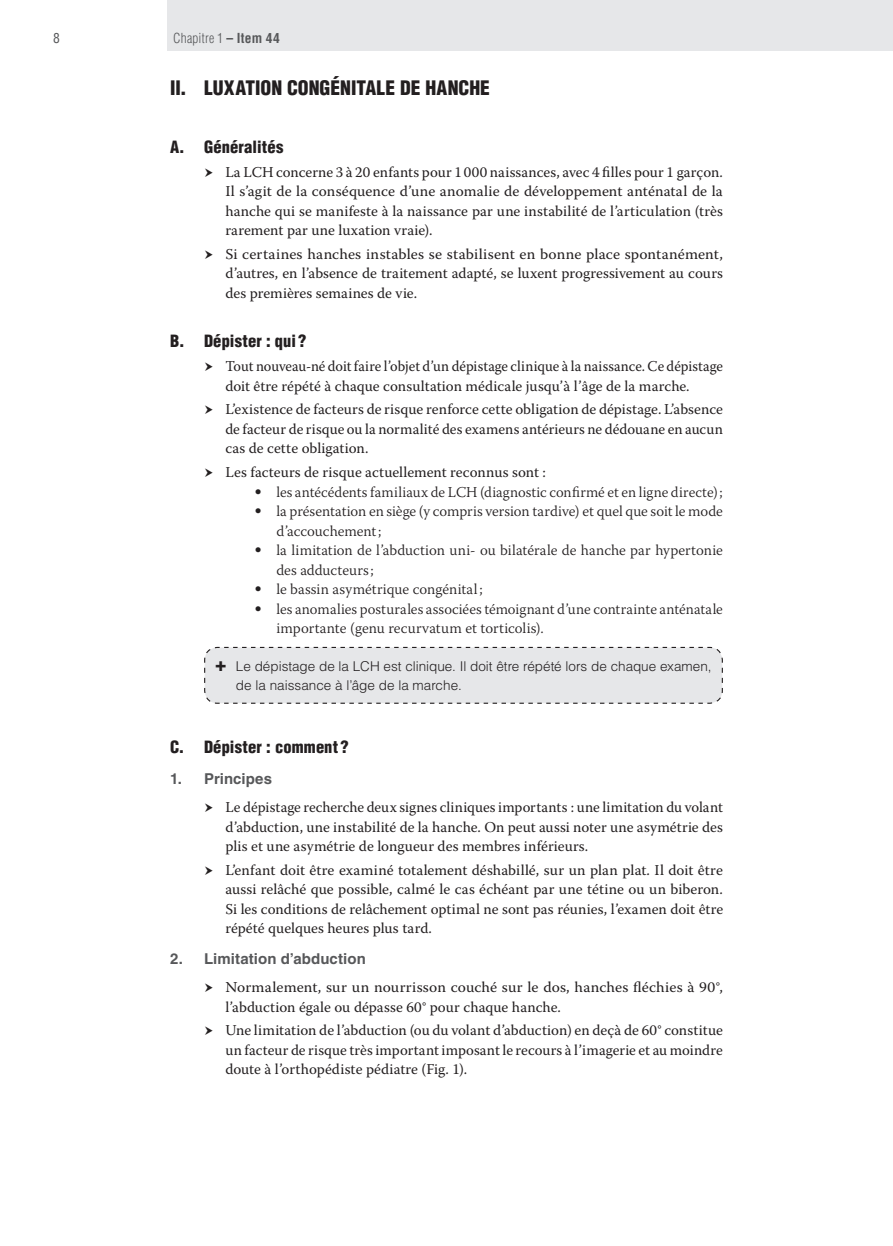
<style>
.page{position:relative;width:893px;height:1246px;background:#fff}
.page>*{position:absolute;margin:0;border:0;box-sizing:border-box;transform-origin:0 0}
.t1{font:900 condensed 19.5px "Helvetica LT Std";color:#231f20}
.t2{font:900 condensed 16.5px "Helvetica LT Std";letter-spacing:.01em;color:#231f20}
.t3{font:15px/19.5px "Warnock Pro";color:#231f20;text-align:justify}
.t4{font:300 15px/19.5px "Warnock Pro";color:#231f20}
.t5{font:15px/19.5px "Warnock Pro";color:#231f20;scale:.96 1}
.t6{font:700 15px "Helvetica LT Std";letter-spacing:.005em;color:#57585a}
.t7{font:300 13.5px/19.5px "Helvetica LT Std";color:#231f20}
.t8{font:300 condensed 13.5px "Helvetica LT Std";letter-spacing:.015em;color:#57585a}
.t9{font:condensed 13.5px "Helvetica LT Std";color:#57585a}
.s1{font-weight:700}
</style>
<div class="page">
<div style="left:167px;top:0;width:726px;height:51px;background:#e6e7e9"></div>
<div style="left:204px;top:646px;width:519px;height:58px;background:#e6e7e9"></div>
<p class="t9" style="left:53px;top:32px;width:8px">8</p>
<p class="t8" style="left:173px;top:32px;width:108px">Chapitre 1 <span class="s1">– Item 44</span></p>
<h1 class="t1" style="left:170px;top:80px;width:321px">II. LUXATION CONGÉNITALE DE HANCHE</h1>
<p class="t2" style="left:170px;top:140px;width:115px">A. Généralités</p>
<p class="t3" style="left:225px;top:163px;width:499px">La LCH concerne 3 à 20 enfants pour 1 000 naissances, avec 4 filles pour 1 garçon.<br>Il s’agit de la conséquence d’une anomalie de développement anténatal de la hanche qui se manifeste à la naissance par une instabilité de l’articulation (très rarement par une luxation vraie).</p>
<p class="t3" style="left:225px;top:246px;width:499px">Si certaines hanches instables se stabilisent en bonne place spontanément, d’autres, en l’absence de traitement adapté, se luxent progressivement au cours des premières semaines de vie.</p>
<p class="t2" style="left:170px;top:335px;width:138px">B. Dépister : qui ?</p>
<p class="t5" style="left:225px;top:358px;width:520px">Tout nouveau-né doit faire l’objet d’un dépistage clinique à la naissance. Ce dépistage doit être répété à chaque consultation médicale jusqu’à l’âge de la marche.</p>
<p class="t3" style="left:225px;top:401px;width:499px">L’existence de facteurs de risque renforce cette obligation de dépistage. L’absence de facteur de risque ou la normalité des examens antérieurs ne dédouane en aucun cas de cette obligation.</p>
<p class="t3" style="left:225px;top:464px;width:322px">Les facteurs de risque actuellement reconnus sont :</p>
<p class="t4" style="left:276px;top:483px;width:448px">les antécédents familiaux de LCH (diagnostic confirmé et en ligne directe) ; la présentation en siège (y compris version tardive) et quel que soit le mode d’accouchement ;<br>la limitation de l’abduction uni- ou bilatérale de hanche par hypertonie des adducteurs ;<br>le bassin asymétrique congénital ;<br>les anomalies posturales associées témoignant d’une contrainte anténatale importante (genu recurvatum et torticolis).</p>
<p class="t7" style="left:236px;top:657px;width:477px">Le dépistage de la LCH est clinique. Il doit être répété lors de chaque examen, de la naissance à l’âge de la marche.</p>
<p class="t2" style="left:170px;top:740px;width:180px">C. Dépister : comment ?</p>
<p class="t6" style="left:170px;top:773px;width:103px">1. Principes</p>
<p class="t3" style="left:225px;top:799px;width:499px">Le dépistage recherche deux signes cliniques importants : une limitation du volant d’abduction, une instabilité de la hanche. On peut aussi noter une asymétrie des plis et une asymétrie de longueur des membres inférieurs.</p>
<p class="t3" style="left:225px;top:861px;width:499px">L’enfant doit être examiné totalement déshabillé, sur un plan plat. Il doit être aussi relâché que possible, calmé le cas échéant par une tétine ou un biberon.<br>Si les conditions de relâchement optimal ne sont pas réunies, l’examen doit être répété quelques heures plus tard.</p>
<p class="t6" style="left:170px;top:953px;width:197px">2. Limitation d’abduction</p>
<p class="t3" style="left:225px;top:979px;width:499px">Normalement, sur un nourrisson couché sur le dos, hanches fléchies à 90°, l’abduction égale ou dépasse 60° pour chaque hanche.</p>
<p class="t3" style="left:225px;top:1022px;width:499px">Une limitation de l’abduction (ou du volant d’abduction) en deçà de 60° constitue un facteur de risque très important imposant le recours à l’imagerie et au moindre doute à l’orthopédiste pédiatre (Fig. 1).</p>
</div>
